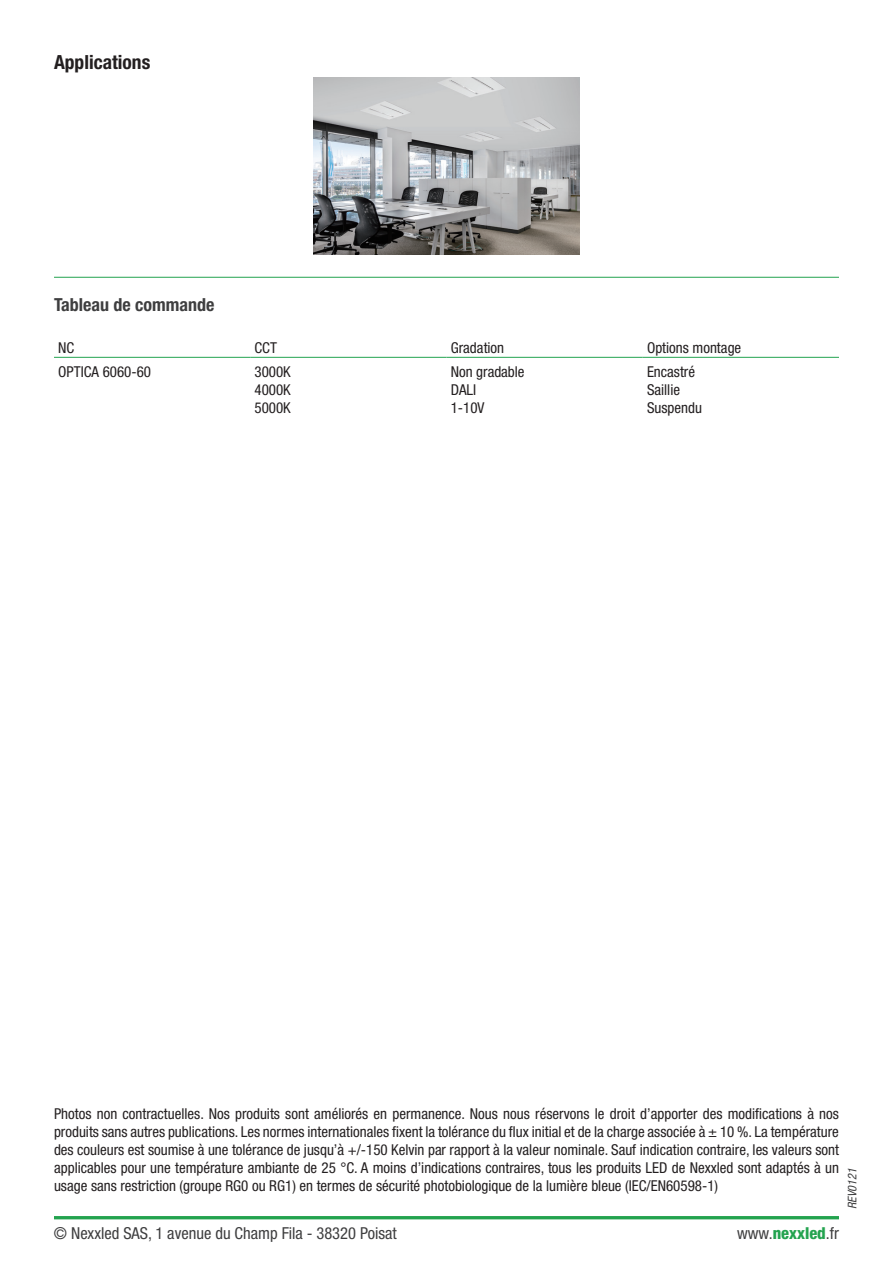
<style>
.page{position:relative;width:893px;height:1263px;background:#fff}
.page>*{position:absolute;margin:0;border:0;box-sizing:border-box;transform-origin:0 0}
.t1{font:700 condensed 19.5px "Helvetica Neue LT Std";color:#231f20}
.t2{font:700 condensed 18px "Helvetica Neue LT Pro";color:#3e3e3f}
.t3{font:condensed 16.5px "Helvetica Neue LT Std";color:#3e3e3f}
.t4{font:condensed 15px/18px "Helvetica Neue LT Std";color:#231f20;text-align:justify}
.t5{font:italic condensed 12px "Helvetica Neue LT Std";color:#3e3e3f}
.s1{font-weight:800;color:#23a34f}
</style>
<div class="page">
<hr style="left:54px;top:1216px;width:785px;height:3px;background:#23a34f">
<hr style="left:54px;top:277px;width:785px;height:1px;background:#23a34f">
<img style="left:314px;top:77px;width:265px;height:178px">
<hr style="left:54px;top:357px;width:196px;height:1px;background:#23a34f">
<hr style="left:250px;top:357px;width:196px;height:1px;background:#23a34f">
<hr style="left:446px;top:357px;width:197px;height:1px;background:#23a34f">
<hr style="left:643px;top:357px;width:196px;height:1px;background:#23a34f">
<h1 class="t1" style="left:54px;top:50px;width:98px">Applications</h1>
<p class="t2" style="left:54px;top:293px;width:162px">Tableau de commande</p>
<p class="t4" style="left:58px;top:339px;width:18px">NC</p>
<p class="t4" style="left:254px;top:339px;width:24px">CCT</p>
<p class="t4" style="left:451px;top:339px;width:55px">Gradation</p>
<p class="t4" style="left:647px;top:339px;width:96px">Options montage</p>
<p class="t4" style="left:58px;top:362px;width:94px">OPTICA 6060-60</p>
<p class="t4" style="left:254px;top:362px;width:38px">3000K 4000K 5000K</p>
<p class="t4" style="left:451px;top:362px;width:75px;text-align:left">Non gradable<br>DALI<br>1-10V</p>
<p class="t4" style="left:647px;top:362px;width:56px;text-align:left">Encastré<br>Saillie<br>Suspendu</p>
<p class="t4" style="left:54px;top:1104px;width:786px">Photos non contractuelles. Nos produits sont améliorés en permanence. Nous nous réservons le droit d’apporter des modifications à nos produits sans autres publications. Les normes internationales fixent la tolérance du flux initial et de la charge associée à ± 10 %. La température des couleurs est soumise à une tolérance de jusqu’à +/‐150 Kelvin par rapport à la valeur nominale. Sauf indication contraire, les valeurs sont applicables pour une température ambiante de 25 °C. A moins d’indications contraires, tous les produits LED de Nexxled sont adaptés à un usage sans restriction (groupe RG0 ou RG1) en termes de sécurité photobiologique de la lumière bleue (IEC/EN60598‐1)</p>
<p class="t3" style="left:54px;top:1224px;width:344px">© Nexxled SAS, 1 avenue du Champ Fila ‐ 38320 Poisat</p>
<p class="t3" style="left:737px;top:1224px;width:103px">www.<span class="s1">nexxled</span>.fr</p>
<p class="t5" style="left:845px;top:1209px;width:42px;rotate:-90deg">REV0121</p>
</div>
